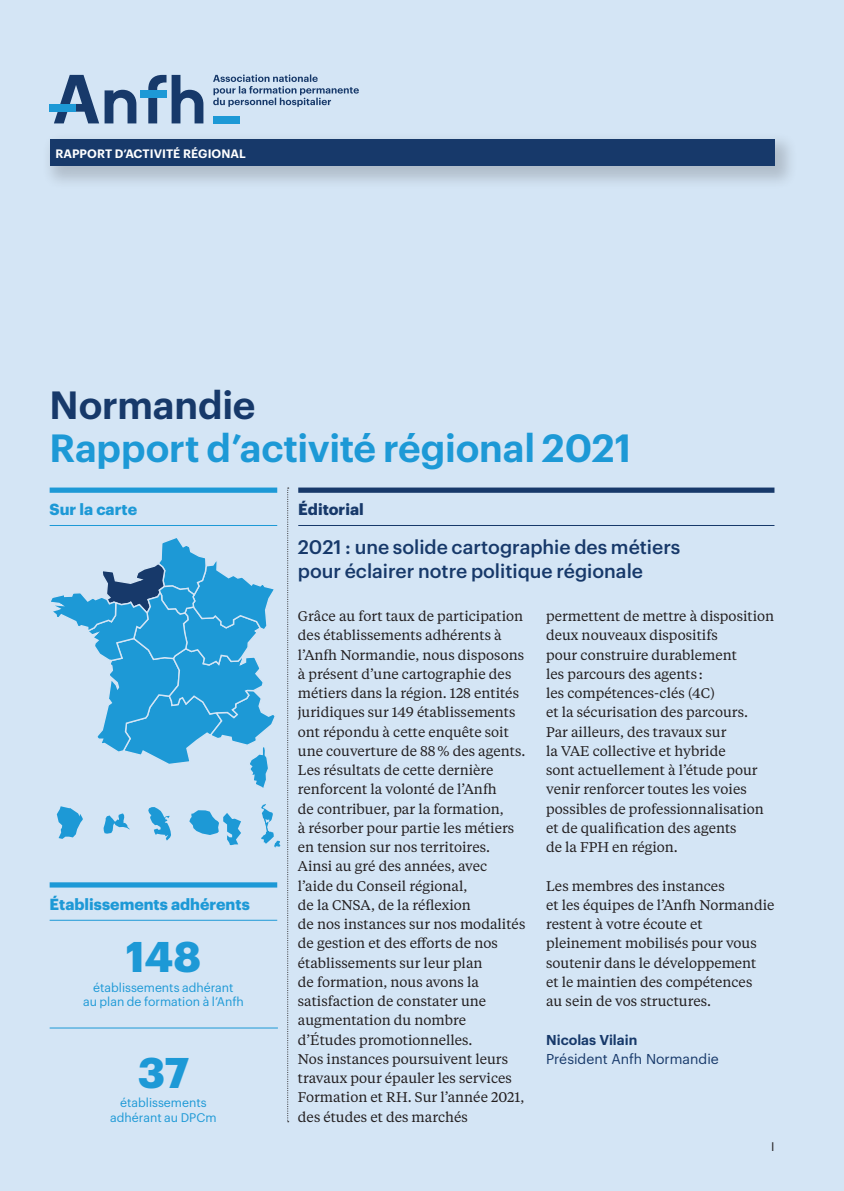
<style>
.page{position:relative;width:844px;height:1191px;background:#fff}
.page>*{position:absolute;margin:0;border:0;box-sizing:border-box;transform-origin:0 0}
.RA_Regionaux_Chiffre{font:700 42px "Graphik";color:#1d99d6}
.RA_regionaux_Titre_2{font:600 38.5px "Graphik";letter-spacing:-.005em;color:#1d99d6}
.RA_regionaux_Titre_2-2{font:600 38.5px "Graphik";letter-spacing:-.005em;color:#17396a}
.RA_regionaux_chapo_2{font:500 19.25px/24.2px "Graphik";color:#17396a}
.RA_regionaux_Rubriqu{font:700 15.75px "Graphik";color:#1d99d6}
.RA_regionaux_Rubriqu-2{font:700 15.75px "Graphik";color:#17396a}
.RA_Regionaux_Texte_c{font:14px/19.2px "Tiempos Text";color:#231f20}
.RA_Regionaux_Signatu{font:14px "Graphik";color:#17396a}
.RA_Regionaux_Texte_c-2{font:600 14px "Graphik";color:#17396a}
.RA_Regionaux_Chiffre-2{font:12.25px/14.3px "Graphik";color:#1d99d6;text-align:center}
.t1{font:12.25px "Graphik";color:#231f20}
.t2{font:600 11.9px "Graphik";letter-spacing:.005em;color:#fff}
</style>
<div class="page">
<div style="left:0;top:0;width:843px;height:1191px;background:#d4e5f5"></div>
<svg style="left:54px;top:75px;width:82px;height:48px"></svg>
<svg style="left:148px;top:75px;width:55px;height:48px"></svg>
<div style="left:140px;top:90px;width:26px;height:8px;background:#1d99d6"></div>
<div style="left:213px;top:116px;width:26px;height:7px;background:#1d99d6"></div>
<div style="left:50px;top:104px;width:26px;height:8px;background:#1d99d6"></div>
<svg style="left:213px;top:74px;width:146px;height:33px"></svg>
<div style="left:41px;top:131px;width:757px;height:59px;background:#231f20;opacity:.2"></div>
<div style="left:50px;top:139px;width:724px;height:27px;background:#17396a"></div>
<svg style="left:287px;top:487px;width:2px;height:635px"></svg>
<hr style="left:50px;top:1027px;width:228px;height:1px;background:#1d99d6">
<svg style="left:51px;top:538px;width:224px;height:250px"></svg>
<svg style="left:189px;top:810px;width:52px;height:36px"></svg>
<svg style="left:57px;top:806px;width:26px;height:33px"></svg>
<svg style="left:148px;top:807px;width:23px;height:33px"></svg>
<svg style="left:103px;top:813px;width:27px;height:20px"></svg>
<svg style="left:261px;top:804px;width:19px;height:43px"></svg>
<div style="left:50px;top:487px;width:227px;height:6px;background:#1d99d6"></div>
<hr style="left:50px;top:525px;width:227px;height:1px;background:#1d99d6">
<div style="left:298px;top:487px;width:476px;height:6px;background:#17396a"></div>
<hr style="left:298px;top:525px;width:476px;height:1px;background:#17396a">
<div style="left:50px;top:882px;width:227px;height:5px;background:#1d99d6"></div>
<hr style="left:50px;top:919px;width:227px;height:1px;background:#1d99d6">
<p class="t2" style="left:55px;top:144px;width:192px">RAPPORT D’ACTIVITÉ RÉGIONAL</p>
<p class="RA_regionaux_Titre_2-2" style="left:50px;top:375px;width:207px">Normandie</p>
<p class="RA_regionaux_Titre_2" style="left:50px;top:419px;width:583px">Rapport d’activité régional 2021</p>
<p class="RA_regionaux_Rubriqu" style="left:50px;top:497px;width:89px">Sur la carte</p>
<p class="RA_regionaux_Rubriqu-2" style="left:298px;top:497px;width:67px">Éditorial</p>
<p class="RA_regionaux_Rubriqu" style="left:50px;top:892px;width:202px">Établissements adhérents</p>
<p class="RA_Regionaux_Chiffre" style="left:126px;top:924px;width:77px">148</p>
<p class="RA_Regionaux_Chiffre-2" style="left:83px;top:979px;width:162px">établissements adhérant<br>au plan de formation à l’Anfh</p>
<p class="RA_Regionaux_Chiffre" style="left:138px;top:1040px;width:53px">37</p>
<p class="RA_Regionaux_Chiffre-2" style="left:110px;top:1094px;width:108px">établissements adhérant au DPCm</p>
<p class="RA_regionaux_chapo_2" style="left:298px;top:533px;width:384px">2021 : une solide cartographie des métiers pour éclairer notre politique régionale</p>
<p class="RA_Regionaux_Texte_c" style="left:298px;top:606px;width:229px">Grâce au fort taux de participation des établissements adhérents à l’Anfh Normandie, nous disposons à présent d’une cartographie des métiers dans la région. 128 entités juridiques sur 149 établissements ont répondu à cette enquête soit une couverture de 88% des agents.</p>
<p class="RA_Regionaux_Texte_c" style="left:298px;top:760px;width:229px">Les résultats de cette dernière renforcent la volonté de l’Anfh<br>de contribuer, par la formation,<br>à résorber pour partie les métiers en tension sur nos territoires.<br>Ainsi au gré des années, avec l’aide du Conseil régional,<br>de la CNSA, de la réflexion<br>de nos instances sur nos modalités de gestion et des efforts de nos établissements sur leur plan<br>de formation, nous avons la satisfaction de constater une augmentation du nombre d’Études promotionnelles.</p>
<p class="RA_Regionaux_Texte_c" style="left:298px;top:1048px;width:228px">Nos instances poursuivent leurs travaux pour épauler les services<br>Formation et RH. Sur l’année 2021, des études et des marchés</p>
<p class="RA_Regionaux_Texte_c" style="left:546px;top:606px;width:230px">permettent de mettre à disposition deux nouveaux dispositifs<br>pour construire durablement<br>les parcours des agents :<br>les compétences-clés (4C)<br>et la sécurisation des parcours.</p>
<p class="RA_Regionaux_Texte_c" style="left:546px;top:721px;width:219px">Par ailleurs, des travaux sur<br>la VAE collective et hybride<br>sont actuellement à l’étude pour venir renforcer toutes les voies possibles de professionnalisation et de qualification des agents<br>de la FPH en région.</p>
<p class="RA_Regionaux_Texte_c" style="left:546px;top:875px;width:230px">Les membres des instances<br>et les équipes de l’Anfh Normandie restent à votre écoute et pleinement mobilisés pour vous soutenir dans le développement<br>et le maintien des compétences<br>au sein de vos structures.</p>
<p class="RA_Regionaux_Texte_c-2" style="left:546px;top:1029px;width:93px">Nicolas Vilain</p>
<p class="RA_Regionaux_Signatu" style="left:546px;top:1048px;width:174px">Président Anfh Normandie</p>
<p class="t1" style="left:770px;top:1137px;width:5px">I</p>
</div>
